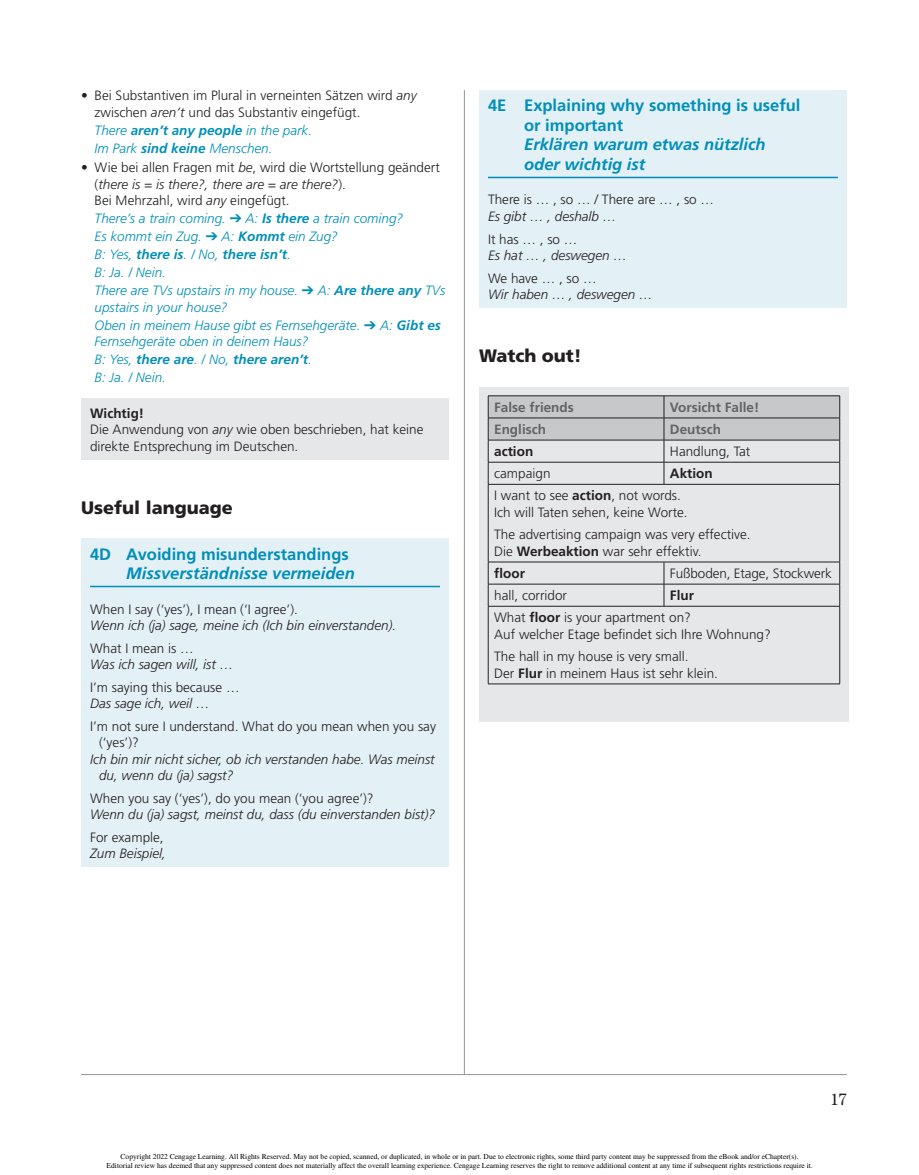
<style>
.page{position:relative;width:919px;height:1175px;background:#fff}
.page>*{position:absolute;margin:0;border:0;box-sizing:border-box;transform-origin:0 0}
.t1{font:900 18px "Frutiger LT Std";color:#231f20}
.t2{font:700 16.5px/19.5px "Frutiger LT Std";color:#018fb8}
.t3{font:italic 700 16.5px/19.5px "Frutiger LT Std";color:#018fb8}
.t4{font:16.5px "Century Std";color:#231f20}
.t5{font:300 13.5px/16.5px "Frutiger LT Std";color:#231f20}
.t6{font:italic 300 13.5px/18px "Frutiger LT Std";color:#018fb8}
.t7{font:italic 300 13.5px/16.5px "Frutiger LT Std";color:#231f20}
.t8{font:700 13.5px "Frutiger LT Std";color:#636366}
.t9{font:700 13.5px "Frutiger LT Std";color:#231f20}
.t10{font:7.5px/9.6px "Times";color:#000;text-align:center}
.s1{font-style:italic}
.s2{font-weight:700}
</style>
<div class="page">
<hr style="left:81px;top:1074px;width:765px;height:1px;background:#939598">
<hr style="left:464px;top:90px;width:1px;height:985px;background:#939598">
<div style="left:479px;top:90px;width:367px;height:218px;background:#e3f0f6"></div>
<hr style="left:488px;top:177px;width:349px;height:1px;background:#018fb8">
<div style="left:479px;top:386px;width:369px;height:335px;background:#e6e7e9"></div>
<hr style="left:839px;top:484px;width:1px;height:78px;background:#231f20">
<hr style="left:839px;top:606px;width:1px;height:77px;background:#231f20">
<hr style="left:487px;top:484px;width:1px;height:78px;background:#231f20">
<svg style="left:487px;top:562px;width:1px;height:44px"></svg>
<svg style="left:839px;top:562px;width:1px;height:44px"></svg>
<hr style="left:487px;top:606px;width:1px;height:77px;background:#231f20">
<hr style="left:488px;top:683px;width:175px;height:1px;background:#231f20">
<hr style="left:663px;top:683px;width:176px;height:1px;background:#231f20">
<hr style="left:488px;top:395px;width:175px;height:1px;background:#231f20">
<hr style="left:663px;top:395px;width:176px;height:1px;background:#231f20">
<svg style="left:487px;top:396px;width:353px;height:88px"></svg>
<hr style="left:488px;top:484px;width:175px;height:1px;background:#231f20">
<hr style="left:663px;top:484px;width:176px;height:1px;background:#231f20">
<hr style="left:488px;top:562px;width:175px;height:1px;background:#231f20">
<hr style="left:663px;top:562px;width:176px;height:1px;background:#231f20">
<hr style="left:488px;top:584px;width:175px;height:1px;background:#231f20">
<hr style="left:663px;top:584px;width:176px;height:1px;background:#231f20">
<svg style="left:663px;top:562px;width:1px;height:44px"></svg>
<hr style="left:488px;top:606px;width:175px;height:1px;background:#231f20">
<hr style="left:663px;top:606px;width:176px;height:1px;background:#231f20">
<div style="left:81px;top:398px;width:368px;height:61px;background:#e6e7e9"></div>
<div style="left:81px;top:538px;width:368px;height:329px;background:#e3f0f6"></div>
<hr style="left:90px;top:586px;width:350px;height:1px;background:#018fb8">
<p class="t5" style="left:95px;top:87px;width:323px;text-indent:-14px">• Bei Substantiven im Plural in verneinten Sätzen wird <span class="s1">any </span>zwischen <span class="s1">aren’t</span> und das Substantiv eingefügt.</p>
<p class="t6" style="left:95px;top:121px;width:219px">There <span class="s2">aren’t any people</span> in the park.<br>Im Park <span class="s2">sind keine</span> Menschen.</p>
<p class="t5" style="left:95px;top:159px;width:346px;text-indent:-14px">• Wie bei allen Fragen mit <span class="s1">be</span>, wird die Wortstellung geändert (<span class="s1">there is = is there?, there are = are there?</span>).<br>Bei Mehrzahl, wird <span class="s1">any</span> eingefügt.</p>
<p class="t6" style="left:95px;top:210px;width:352px">There’s a train coming. ➔ A: <span class="s2">Is there</span> a train coming?<br>Es kommt ein Zug. ➔ A: <span class="s2">Kommt</span> ein Zug?<br>B: Yes, <span class="s2">there is</span>. / No, <span class="s2">there isn’t</span>.<br>B: Ja. / Nein.<br>There are TVs upstairs in my house. ➔ A: <span class="s2">Are there any</span> TVs</p>
<p class="t6" style="left:95px;top:298px;width:347px">upstairs in your house?<br>Oben in meinem Hause gibt es Fernsehgeräte. ➔ A: <span class="s2">Gibt es</span></p>
<p class="t6" style="left:95px;top:333px;width:218px">Fernsehgeräte oben in deinem Haus?<br>B: Yes, <span class="s2">there are</span>. / No, <span class="s2">there aren’t</span>.<br>B: Ja. / Nein.</p>
<p class="t5" style="left:90px;top:405px;width:335px"><span class="s2">Wichtig!<br></span>Die Anwendung von <span class="s1">any</span> wie oben beschrieben, hat keine direkte Entsprechung im Deutschen.</p>
<h1 class="t1" style="left:81px;top:496px;width:153px">Useful language</h1>
<p class="t2" style="left:90px;top:544px;width:260px">4D Avoiding misunderstandings</p>
<p class="t3" style="left:126px;top:563px;width:230px">Missverständnisse vermeiden</p>
<p class="t5" style="left:90px;top:601px;width:209px">When I say (‘yes’), I mean (‘I agree’).</p>
<p class="t7" style="left:90px;top:617px;width:307px">Wenn ich (ja) sage, meine ich (Ich bin einverstanden).</p>
<p class="t5" style="left:90px;top:640px;width:105px">What I mean is …</p>
<p class="t7" style="left:90px;top:656px;width:145px">Was ich sagen will, ist …</p>
<p class="t5" style="left:90px;top:679px;width:151px">I’m saying this because …</p>
<p class="t7" style="left:90px;top:695px;width:121px">Das sage ich, weil …</p>
<p class="t5" style="left:99px;top:718px;width:338px;text-indent:-9px">I’m not sure I understand. What do you mean when you say (‘yes’)?</p>
<p class="t7" style="left:99px;top:751px;width:337px;text-indent:-9px">Ich bin mir nicht sicher, ob ich verstanden habe. Was meinst du, wenn du (ja) sagst?</p>
<p class="t5" style="left:90px;top:790px;width:285px">When you say (‘yes’), do you mean (‘you agree’)?</p>
<p class="t7" style="left:90px;top:806px;width:346px">Wenn du (ja) sagst, meinst du, dass (du einverstanden bist)?</p>
<p class="t5" style="left:90px;top:829px;width:75px">For example,</p>
<p class="t7" style="left:90px;top:845px;width:77px">Zum Beispiel,</p>
<p class="t2" style="left:524px;top:96px;width:277px;text-indent:-36px">4E Explaining why something is useful or important</p>
<p class="t3" style="left:524px;top:135px;width:243px">Erklären warum etwas nützlich oder wichtig ist</p>
<p class="t5" style="left:488px;top:192px;width:227px">There is … , so … / There are … , so …</p>
<p class="t7" style="left:488px;top:208px;width:130px">Es gibt … , deshalb …</p>
<p class="t5" style="left:488px;top:231px;width:91px">It has … , so …</p>
<p class="t7" style="left:488px;top:247px;width:140px">Es hat … , deswegen …</p>
<p class="t5" style="left:488px;top:270px;width:110px">We have … , so …</p>
<p class="t7" style="left:488px;top:286px;width:166px">Wir haben … , deswegen …</p>
<h1 class="t1" style="left:479px;top:345px;width:104px">Watch out!</h1>
<p class="t8" style="left:494px;top:399px;width:81px">False friends</p>
<p class="t8" style="left:669px;top:399px;width:91px">Vorsicht Falle!</p>
<p class="t8" style="left:494px;top:421px;width:53px">Englisch</p>
<p class="t8" style="left:669px;top:421px;width:52px">Deutsch</p>
<p class="t9" style="left:494px;top:443px;width:41px">action</p>
<p class="t5" style="left:669px;top:443px;width:82px">Handlung, Tat</p>
<p class="t5" style="left:494px;top:465px;width:58px">campaign</p>
<p class="t5" style="left:494px;top:463px;width:220px;line-height:22.2px;text-indent:176px"><span class="s2">Aktion<br></span>I want to see <span class="s2">action</span>, not words.</p>
<p class="t5" style="left:494px;top:501px;width:258px;line-height:22.5px">Ich will Taten sehen, keine Worte.<br>The advertising campaign was very effective.</p>
<p class="t5" style="left:494px;top:540px;width:209px;line-height:22.2px">Die <span class="s2">Werbeaktion</span> war sehr effektiv. <span class="s2">floor</span></p>
<p class="t5" style="left:669px;top:565px;width:163px">Fußboden, Etage, Stockwerk</p>
<p class="t5" style="left:494px;top:584px;width:201px;line-height:22.2px;text-align:right"><span class="s2">Flur<br></span>What <span class="s2">floor</span> is your apartment on?</p>
<p class="t5" style="left:494px;top:623px;width:278px;line-height:22.5px">Auf welcher Etage befindet sich Ihre Wohnung?<br>The hall in my house is very small.</p>
<p class="t5" style="left:494px;top:665px;width:225px">Der <span class="s2">Flur</span> in meinem Haus ist sehr klein.</p>
<p class="t5" style="left:494px;top:587px;width:74px">hall, corridor</p>
<p class="t4" style="left:830px;top:1090px;width:18px">17</p>
<p class="t10" style="left:107px;top:1151px;width:707px">Copyright 2022 Cengage Learning. All Rights Reserved. May not be copied, scanned, or duplicated, in whole or in part. Due to electronic rights, some third party content may be suppressed from the eBook and/or eChapter(s).<br>Editorial review has deemed that any suppressed content does not materially affect the overall learning experience. Cengage Learning reserves the right to remove additional content at any time if subsequent rights restrictions require it.</p>
</div>
